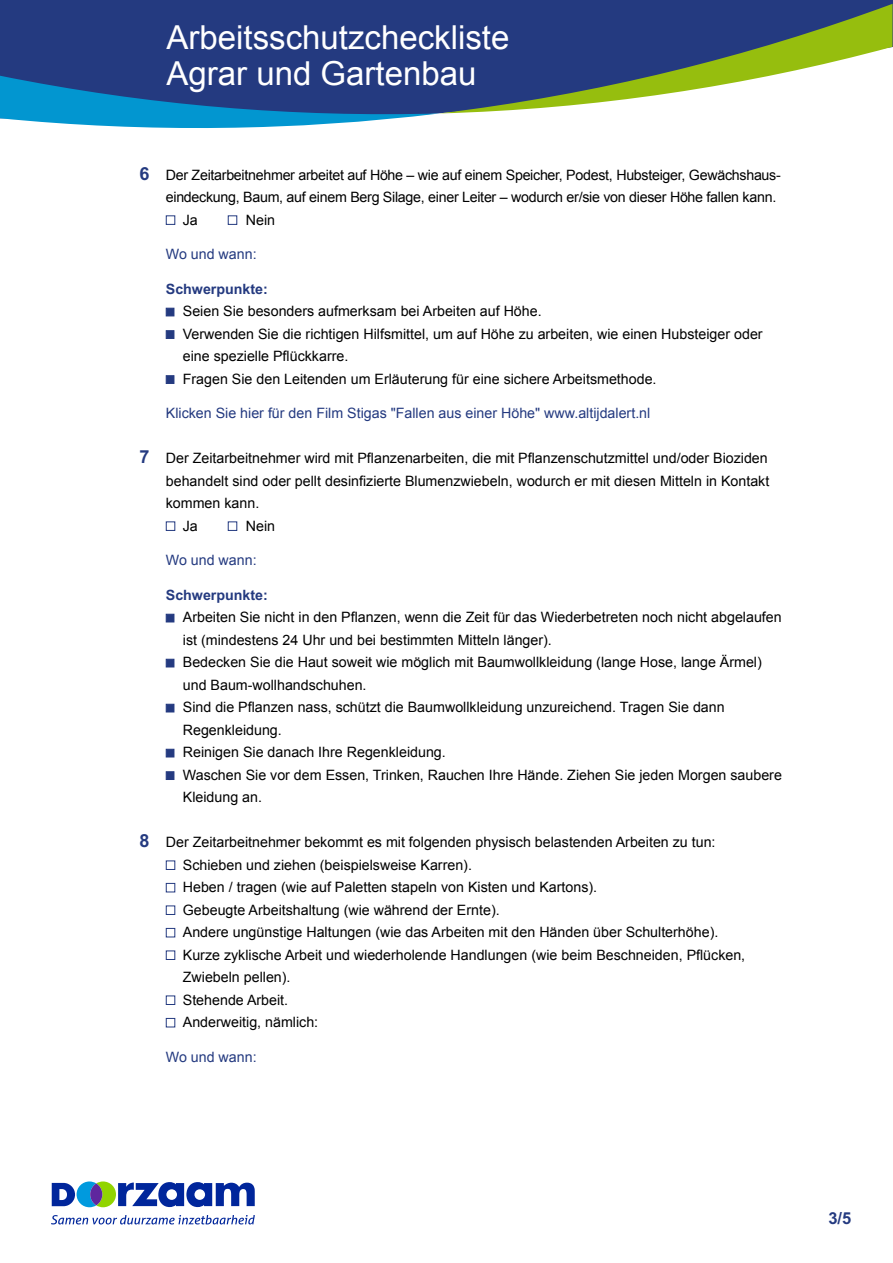
<style>
.page{position:relative;width:893px;height:1263px;background:#fff}
.page>*{position:absolute;margin:0;border:0;box-sizing:border-box;transform-origin:0 0}
.t1{font:33px/36px "Arial";color:#fff}
.t2{font:700 16.5px "Arial";color:#243a80}
.t3{font:14.25px/22.5px "Arial";color:#000}
.t4{font:14.25px "Arial";letter-spacing:-.02em;color:#000}
.t5{font:14.25px "Arial";color:#243a80}
.t6{font:700 14.25px "Arial";color:#243a80}
.s1{font-weight:700;font-size:18px;color:#243a80}
</style>
<div class="page">
<svg style="left:52px;top:1181px;width:203px;height:26px"></svg>
<svg style="left:51px;top:1215px;width:204px;height:9px"></svg>
<div style="left:0;top:0;width:893px;height:114px;background:#243a80"></div>
<svg style="left:0;top:76px;width:440px;height:52px;background:#276eaa"></svg>
<svg style="left:440px;top:4px;width:452px;height:109px;fill:#243a80"></svg>
<div style="left:166px;top:215px;width:9px;height:10px;border:1px solid #243a80"></div>
<div style="left:228px;top:215px;width:9px;height:10px;border:1px solid #243a80"></div>
<div style="left:166px;top:308px;width:8px;height:8px;background:#243a80;border:1px solid #243a80"></div>
<div style="left:166px;top:330px;width:8px;height:9px;background:#243a80;border:1px solid #243a80"></div>
<div style="left:166px;top:375px;width:8px;height:9px;background:#243a80;border:1px solid #243a80"></div>
<div style="left:166px;top:521px;width:9px;height:10px;border:1px solid #243a80"></div>
<div style="left:228px;top:521px;width:9px;height:10px;border:1px solid #243a80"></div>
<div style="left:166px;top:614px;width:8px;height:8px;background:#243a80;border:1px solid #243a80"></div>
<div style="left:166px;top:659px;width:8px;height:8px;background:#243a80;border:1px solid #243a80"></div>
<div style="left:166px;top:704px;width:8px;height:8px;background:#243a80;border:1px solid #243a80"></div>
<div style="left:166px;top:749px;width:8px;height:8px;background:#243a80;border:1px solid #243a80"></div>
<div style="left:166px;top:771px;width:8px;height:9px;background:#243a80;border:1px solid #243a80"></div>
<div style="left:166px;top:860px;width:9px;height:10px;border:1px solid #243a80"></div>
<div style="left:166px;top:883px;width:9px;height:9px;border:1px solid #243a80"></div>
<div style="left:166px;top:905px;width:9px;height:10px;border:1px solid #243a80"></div>
<div style="left:166px;top:928px;width:9px;height:9px;border:1px solid #243a80"></div>
<div style="left:166px;top:950px;width:9px;height:10px;border:1px solid #243a80"></div>
<div style="left:166px;top:995px;width:9px;height:10px;border:1px solid #243a80"></div>
<div style="left:166px;top:1018px;width:9px;height:9px;border:1px solid #243a80"></div>
<h1 class="t1" style="left:166px;top:20px;width:344px">Arbeitsschutzcheckliste<br>Agrar und Gartenbau</h1>
<p class="t4" style="left:140px;top:165px;width:643px"><span class="s1">6</span> Der Zeitarbeitnehmer arbeitet auf Höhe – wie auf einem Speicher, Podest, Hubsteiger, Gewächshaus-</p>
<p class="t4" style="left:166px;top:188px;width:612px">eindeckung, Baum, auf einem Berg Silage, einer Leiter – wodurch er/sie von dieser Höhe fallen kann.</p>
<p class="t3" style="left:183px;top:209px;width:17px">Ja</p>
<p class="t3" style="left:246px;top:209px;width:31px">Nein</p>
<p class="t5" style="left:166px;top:245px;width:92px">Wo und wann:</p>
<p class="t6" style="left:166px;top:279px;width:104px">Schwerpunkte:</p>
<p class="t3" style="left:183px;top:300px;width:581px">Seien Sie besonders aufmerksam bei Arbeiten auf Höhe.<br>Verwenden Sie die richtigen Hilfsmittel, um auf Höhe zu arbeiten, wie einen Hubsteiger oder eine spezielle Pflückkarre.<br>Fragen Sie den Leitenden um Erläuterung für eine sichere Arbeitsmethode.</p>
<p class="t5" style="left:166px;top:404px;width:486px">Klicken Sie hier für den Film Stigas "Fallen aus einer Höhe" www.altijdalert.nl</p>
<p class="t3" style="left:140px;top:447px;width:630px"><span class="s1">7</span> Der Zeitarbeitnehmer wird mit Pflanzenarbeiten, die mit Pflanzenschutzmittel und/oder Bioziden</p>
<p class="t3" style="left:166px;top:470px;width:605px">behandelt sind oder pellt desinfizierte Blumenzwiebeln, wodurch er mit diesen Mitteln in Kontakt</p>
<p class="t3" style="left:166px;top:492px;width:95px">kommen kann.</p>
<p class="t3" style="left:183px;top:515px;width:17px">Ja</p>
<p class="t3" style="left:246px;top:515px;width:31px">Nein</p>
<p class="t5" style="left:166px;top:551px;width:92px">Wo und wann:</p>
<p class="t6" style="left:166px;top:585px;width:104px">Schwerpunkte:</p>
<p class="t3" style="left:183px;top:606px;width:601px">Arbeiten Sie nicht in den Pflanzen, wenn die Zeit für das Wiederbetreten noch nicht abgelaufen ist (mindestens 24 Uhr und bei bestimmten Mitteln länger).<br>Bedecken Sie die Haut soweit wie möglich mit Baumwollkleidung (lange Hose, lange Ärmel) und Baum-wollhandschuhen.<br>Sind die Pflanzen nass, schützt die Baumwollkleidung unzureichend. Tragen Sie dann Regenkleidung.<br>Reinigen Sie danach Ihre Regenkleidung.<br>Waschen Sie vor dem Essen, Trinken, Rauchen Ihre Hände. Ziehen Sie jeden Morgen saubere Kleidung an.</p>
<p class="t3" style="left:183px;top:831px;width:564px;text-indent:-43px"><span class="s1">8</span> Der Zeitarbeitnehmer bekommt es mit folgenden physisch belastenden Arbeiten zu tun:<br>Schieben und ziehen (beispielsweise Karren).<br>Heben / tragen (wie auf Paletten stapeln von Kisten und Kartons).<br>Gebeugte Arbeitshaltung (wie während der Ernte).<br>Andere ungünstige Haltungen (wie das Arbeiten mit den Händen über Schulterhöhe).<br>Kurze zyklische Arbeit und wiederholende Handlungen (wie beim Beschneiden, Pflücken, Zwiebeln pellen).<br>Stehende Arbeit.<br>Anderweitig, nämlich:</p>
<p class="t5" style="left:166px;top:1047px;width:92px">Wo und wann:</p>
<p class="t2" style="left:828px;top:1207px;width:24px">3/5</p>
</div>
